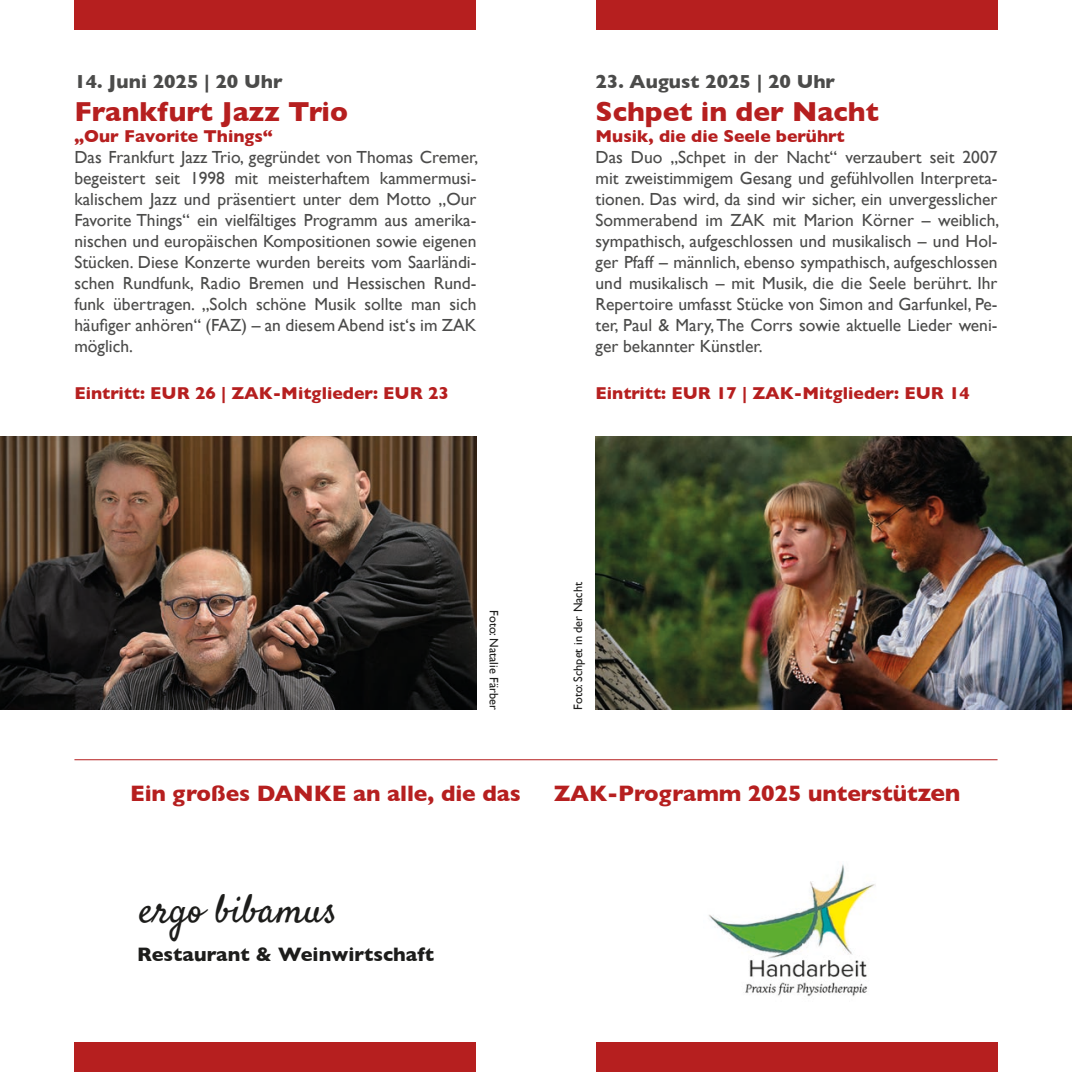
<style>
.page{position:relative;width:1072px;height:1072px;background:#fff}
.page>*{position:absolute;margin:0;border:0;box-sizing:border-box;transform-origin:0 0}
.t1{font:39.73px "Satisfy";color:#1d1d1b}
.Kuenstler{font:700 28px "Gill Sans";color:#b61f1f}
.t2{font:700 22.75px "Gill Sans";letter-spacing:-.005em;color:#b61f1f}
.t3{font:700 19.78px "Gill Sans";color:#1d1d1b}
.Datum_und_Uhrzeit{font:700 19.25px "Gill Sans";color:#4b4b4a}
.Fliesstext{font:17.5px/21px "Gill Sans";color:#4b4b4a;text-align:justify}
.Eintrittspreis{font:700 17.5px "Gill Sans";color:#b61f1f}
.Ueberschrift{font:700 17.5px "Gill Sans";color:#b61f1f}
.t4{font:12.25px "Gill Sans";color:#1d1d1b}
.s1{font-size:24.5px}
</style>
<div class="page">
<div style="left:74px;top:0;width:402px;height:30px;background:#b61f1f"></div>
<div style="left:595px;top:0;width:402px;height:30px;background:#b61f1f"></div>
<div style="left:74px;top:1042px;width:402px;height:29px;background:#b61f1f"></div>
<div style="left:595px;top:1042px;width:402px;height:29px;background:#b61f1f"></div>
<img style="left:0;top:437px;width:476px;height:272px">
<img style="left:595px;top:437px;width:476px;height:272px">
<hr style="left:74px;top:759px;width:923px;height:1px;background:#b61f1f">
<img style="left:708px;top:864px;width:168px;height:133px">
<p class="Datum_und_Uhrzeit" style="left:74px;top:66px;width:210px">14. Juni 2025 | 20 Uhr</p>
<p class="Kuenstler" style="left:74px;top:90px;width:275px">Frankfurt Jazz Trio</p>
<p class="Ueberschrift" style="left:74px;top:123px;width:200px">„Our Favorite Things“</p>
<p class="Fliesstext" style="left:74px;top:147px;width:405px">Das Frankfurt Jazz Trio, gegründet von Thomas Cremer, begeistert seit 1998 mit meisterhaftem kammermusi&shy;kalischem Jazz und präsentiert unter dem Motto „Our Favorite Things“ ein vielfältiges Programm aus amerika&shy;nischen und europäischen Kompositionen sowie eigenen Stücken. Diese Konzerte wurden bereits vom Saarländi&shy;schen Rundfunk, Radio Bremen und Hessischen Rund&shy;funk übertragen. „Solch schöne Musik sollte man sich häufiger anhören“ (FAZ) – an diesem Abend ist‘s im ZAK möglich.</p>
<p class="Eintrittspreis" style="left:74px;top:379px;width:376px">Eintritt: EUR 26 | ZAK-Mitglieder: EUR 23</p>
<p class="t4" style="left:501px;top:610px;width:101px;rotate:90deg">Foto: Natalie Färber</p>
<p class="Datum_und_Uhrzeit" style="left:595px;top:66px;width:241px">23. August 2025 | 20 Uhr</p>
<p class="Kuenstler" style="left:595px;top:90px;width:285px">Schpet in der Nacht</p>
<p class="Ueberschrift" style="left:595px;top:123px;width:251px">Musik, die die Seele berührt</p>
<p class="Fliesstext" style="left:595px;top:147px;width:405px">Das Duo „Schpet in der Nacht“ verzaubert seit 2007 mit zweistimmigem Gesang und gefühlvollen Interpreta&shy;tionen. Das wird, da sind wir sicher, ein unvergesslicher Sommerabend im ZAK mit Marion Körner – weiblich, sympathisch, aufgeschlossen und musikalisch – und Hol&shy;ger Pfaff – männlich, ebenso sympathisch, aufgeschlossen und musikalisch – mit Musik, die die Seele berührt. Ihr Repertoire umfasst Stücke von Simon and Garfunkel, Pe&shy;ter, Paul &amp; Mary, The Corrs sowie aktuelle Lieder weni&shy;ger bekannter Künstler.</p>
<p class="Eintrittspreis" style="left:595px;top:379px;width:376px">Eintritt: EUR 17 | ZAK-Mitglieder: EUR 14</p>
<p class="t4" style="left:571px;top:709px;width:129px;rotate:-90deg">Foto: Schpet in der Nacht</p>
<p class="t2" style="left:130px;top:775px;width:392px">Ein großes DANKE an alle, die das</p>
<p class="t2" style="left:554px;top:775px;width:408px">ZAK-Programm 2025 unterstüt<span class="s1">zen</span></p>
<p class="t1" style="left:139px;top:884px;width:200px">ergo bibamus</p>
<p class="t3" style="left:137px;top:939px;width:298px">Restaurant &amp; Weinwirtschaft</p>
</div>
